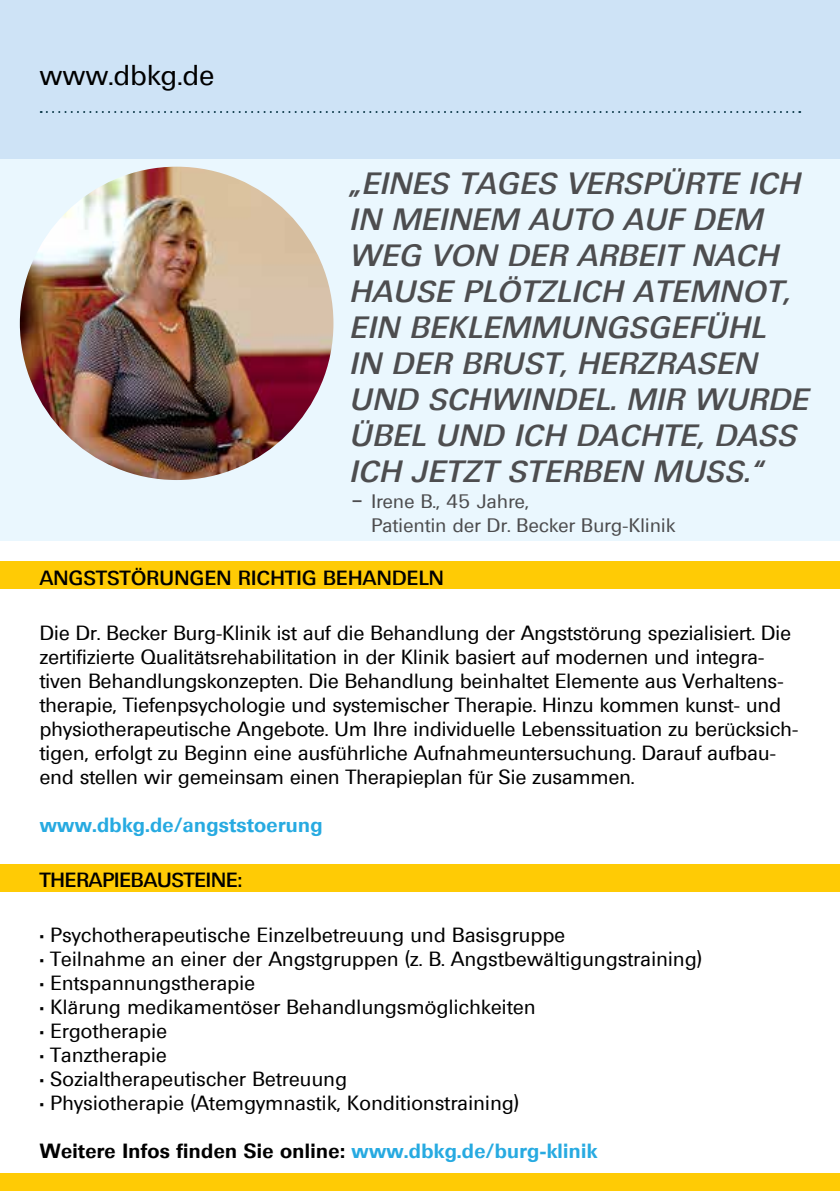
<style>
.page{position:relative;width:840px;height:1191px;background:#fff}
.page>*{position:absolute;margin:0;border:0;box-sizing:border-box;transform-origin:0 0}
.t1{font:italic 500 30px/36px "Ultimate";letter-spacing:.03em;color:#4d4d4f}
.t2{font:28px "Ultimate";letter-spacing:.02em;color:#000}
.t3{font:20px/24px "Ultimate";letter-spacing:.01em;color:#000}
.t4{font:600 20px "Ultimate";letter-spacing:.02em;color:#000}
.t5{font:500 20px "Ultimate";letter-spacing:.02em;color:#000}
.t6{font:600 20px "Ultimate";letter-spacing:.02em;color:#27aae1}
.t7{font:500 20px "Ultimate";color:#000}
.t8{font:19px/24px "Ultimate";letter-spacing:.02em;color:#4d4d4f}
.s1{font-weight:600}
.s2{color:#27aae1}
</style>
<div class="page">
<div style="left:0;top:1174px;width:839px;height:17px;background:#ffcb05"></div>
<div style="left:0;top:0;width:839px;height:338px;background:#cee3f6"></div>
<div style="left:0;top:159px;width:839px;height:382px;background:#eaf7fe"></div>
<svg style="left:41px;top:111px;width:758px;height:2px"></svg>
<img style="left:20px;top:167px;width:313px;height:313px;border-radius:157px">
<div style="left:0;top:561px;width:839px;height:27px;background:#ffcb05"></div>
<div style="left:0;top:864px;width:839px;height:27px;background:#ffcb05"></div>
<h2 class="t2" style="left:40px;top:58px;width:176px">www.dbkg.de</h2>
<h1 class="t1" style="left:349px;top:166px;width:461px">„EINES TAGES VERSPÜRTE ICH<br>IN MEINEM AUTO AUF DEM<br>WEG VON DER ARBEIT NACH<br>HAUSE PLÖTZLICH ATEMNOT,<br>EIN BEKLEMMUNGSGEFÜHL<br>IN DER BRUST, HERZRASEN<br>UND SCHWINDEL. MIR WURDE<br>ÜBEL UND ICH DACHTE, DASS<br>ICH JETZT STERBEN MUSS.“</h1>
<p class="t8" style="left:371px;top:489px;width:305px;text-indent:-20px">– Irene B., 45 Jahre,<br>Patientin der Dr. Becker Burg-Klinik</p>
<p class="t5" style="left:40px;top:565px;width:405px">ANGSTSTÖRUNGEN RICHTIG BEHANDELN</p>
<p class="t3" style="left:40px;top:620px;width:759px">Die Dr. Becker Burg-Klinik ist auf die Behandlung der Angststörung spezialisiert. Die zertifizierte Qualitätsrehabilitation in der Klinik basiert auf modernen und integra&shy;tiven Behandlungskonzepten. Die Behandlung beinhaltet Elemente aus Verhaltens&shy;therapie, Tiefenpsychologie und systemischer Therapie. Hinzu kommen kunst- und physiotherapeutische Angebote. Um Ihre individuelle Lebenssituation zu berücksich&shy;tigen, erfolgt zu Beginn eine ausführliche Aufnahmeuntersuchung. Darauf aufbau&shy;end stellen wir gemeinsam einen Therapieplan für Sie zusammen.</p>
<p class="t6" style="left:40px;top:812px;width:284px">www.dbkg.de/angststoerung</p>
<p class="t7" style="left:40px;top:868px;width:203px">TH ERAPIEBAUSTEINE:</p>
<p class="t3" style="left:40px;top:923px;width:526px"><span class="s1">•</span> Psychotherapeutische Einzelbetreuung und Basisgruppe</p>
<p class="t3" style="left:40px;top:947px;width:663px"><span class="s1">•</span> Teilnahme an einer der Angstgruppen (z. B. Angstbewältigungstraining)</p>
<p class="t3" style="left:40px;top:971px;width:217px"><span class="s1">•</span> Entspannungstherapie</p>
<p class="t3" style="left:40px;top:995px;width:497px"><span class="s1">•</span> Klärung medikamentöser Behandlungsmöglichkeiten</p>
<p class="t3" style="left:40px;top:1019px;width:129px"><span class="s1">•</span> Ergotherapie</p>
<p class="t3" style="left:40px;top:1043px;width:128px"><span class="s1">•</span> Tanztherapie</p>
<p class="t3" style="left:40px;top:1067px;width:308px"><span class="s1">•</span> Sozialtherapeutischer Betreuung</p>
<p class="t3" style="left:40px;top:1091px;width:480px"><span class="s1">•</span> Physiotherapie (Atemgymnastik, Konditionstraining)</p>
<p class="t4" style="left:40px;top:1139px;width:558px">Weitere Infos finden Sie online: <span class="s2">www.dbkg.de/burg-klinik</span></p>
</div>
